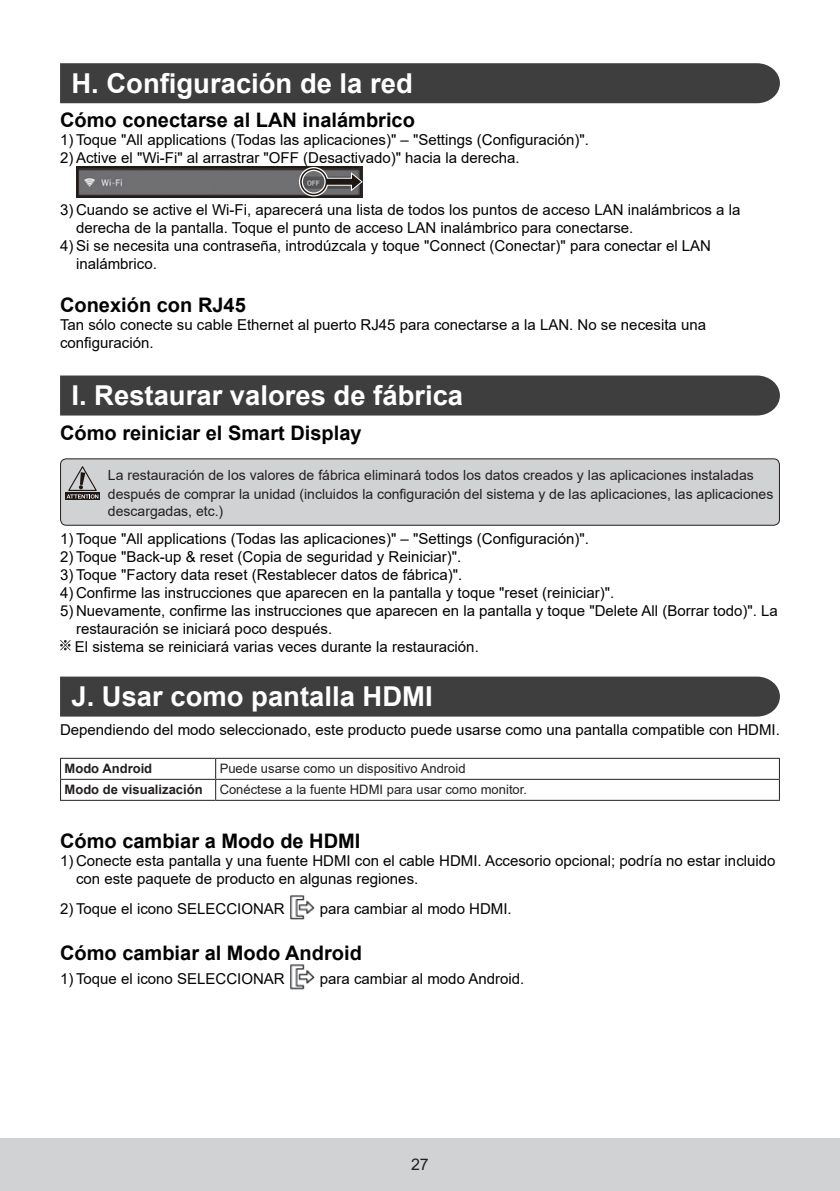
<style>
.page{position:relative;width:840px;height:1191px;background:#fff}
.page>*{position:absolute;margin:0;border:0;box-sizing:border-box;transform-origin:0 0}
.t1{font:700 27.4px "Arial";color:#fff}
.t2{font:700 20px "Arial";color:#030303}
.t3{font:16px "Arial";color:#231f20}
.t4{font:15px/18px "Arial";color:#030303}
.t5{font:14px/18.8px "Arial";color:#231f20}
.t6{font:13px "Arial";color:#231f20}
.t7{font:700 13px "Arial";color:#231f20}
</style>
<div class="page">
<div style="left:0;top:1138px;width:839px;height:53px;background:#d1d2d4"></div>
<div style="left:60px;top:63px;width:719px;height:40px;background:#3e3e3f"></div>
<img style="left:76px;top:166px;width:286px;height:31px">
<div style="left:299px;top:167px;width:29px;height:29px;border:4px solid #fff;border-radius:50%"></div>
<div style="left:300px;top:168px;width:27px;height:27px;border:2px solid #1f1713;border-radius:50%"></div>
<svg style="left:324px;top:170px;width:39px;height:23px"></svg>
<div style="left:60px;top:375px;width:719px;height:40px;background:#3e3e3f"></div>
<div style="left:60px;top:459px;width:719px;height:66px;background:#d1d2d4;border-radius:6px"></div>
<svg style="left:65px;top:493px;width:35px;height:7px"></svg>
<svg style="left:67px;top:466px;width:31px;height:32px"></svg>
<div style="left:60px;top:458px;width:719px;height:68px;border:1px solid #231f20;border-radius:6px"></div>
<svg style="left:60px;top:640px;width:11px;height:10px"></svg>
<div style="left:60px;top:676px;width:719px;height:40px;background:#3e3e3f"></div>
<hr style="left:60px;top:758px;width:155px;height:1px;background:#231f20">
<hr style="left:215px;top:758px;width:564px;height:1px;background:#231f20">
<hr style="left:60px;top:779px;width:155px;height:1px;background:#231f20">
<svg style="left:60px;top:759px;width:1px;height:41px"></svg>
<hr style="left:215px;top:779px;width:564px;height:1px;background:#231f20">
<svg style="left:215px;top:759px;width:1px;height:41px"></svg>
<svg style="left:778px;top:759px;width:1px;height:41px"></svg>
<hr style="left:60px;top:800px;width:155px;height:1px;background:#231f20">
<hr style="left:215px;top:800px;width:564px;height:1px;background:#231f20">
<img style="left:290px;top:895px;width:25px;height:25px">
<img style="left:290px;top:964px;width:25px;height:26px">
<h1 class="t1" style="left:71px;top:64px;width:343px">H. Configuración de la red</h1>
<h2 class="t2" style="left:60px;top:106px;width:356px">Cómo conectarse al LAN inalámbrico</h2>
<p class="t4" style="left:60px;top:131px;width:530px">1) Toque "All applications (Todas las aplicaciones)" – "Settings (Configuración)".</p>
<p class="t4" style="left:60px;top:149px;width:461px">2) Active el "Wi-Fi" al arrastrar "OFF (Desactivado)" hacia la derecha.</p>
<p class="t4" style="left:76px;top:201px;width:665px;text-indent:-16px">3) Cuando se active el Wi-Fi, aparecerá una lista de todos los puntos de acceso LAN inalámbricos a la derecha de la pantalla. Toque el punto de acceso LAN inalámbrico para conectarse.</p>
<p class="t4" style="left:76px;top:237px;width:636px;text-indent:-16px">4) Si se necesita una contraseña, introdúzcala y toque "Connect (Conectar)" para conectar el LAN inalámbrico.</p>
<h2 class="t2" style="left:60px;top:291px;width:187px">Conexión con RJ45</h2>
<p class="t4" style="left:60px;top:316px;width:647px">Tan sólo conecte su cable Ethernet al puerto RJ45 para conectarse a la LAN. No se necesita una configuración.</p>
<h1 class="t1" style="left:71px;top:376px;width:393px">I. Restaurar valores de fábrica</h1>
<h2 class="t2" style="left:60px;top:418px;width:303px">Cómo reiniciar el Smart Display</h2>
<p class="t5" style="left:108px;top:466px;width:666px">La restauración de los valores de fábrica eliminará todos los datos creados y las aplicaciones instaladas después de comprar la unidad (incluidos la configuración del sistema y de las aplicaciones, las aplicaciones</p>
<p class="t5" style="left:108px;top:501px;width:117px">descargadas, etc.)</p>
<p class="t4" style="left:60px;top:529px;width:530px">1) Toque "All applications (Todas las aplicaciones)" – "Settings (Configuración)".</p>
<p class="t4" style="left:60px;top:547px;width:402px">2) Toque "Back-up &amp; reset (Copia de seguridad y Reiniciar)".</p>
<p class="t4" style="left:60px;top:565px;width:403px">3) Toque "Factory data reset (Restablecer datos de fábrica)".</p>
<p class="t4" style="left:60px;top:583px;width:555px">4) Confirme las instrucciones que aparecen en la pantalla y toque "reset (reiniciar)".</p>
<p class="t4" style="left:75px;top:601px;width:704px;text-indent:-15px">5) Nuevamente, confirme las instrucciones que aparecen en la pantalla y toque "Delete All (Borrar todo)". La restauración se iniciará poco después.<br>El sistema se reiniciará varias veces durante la restauración.</p>
<h1 class="t1" style="left:71px;top:677px;width:362px">J. Usar como pantalla HDMI</h1>
<p class="t4" style="left:60px;top:720px;width:721px">Dependiendo del modo seleccionado, este producto puede usarse como una pantalla compatible con HDMI.</p>
<p class="t7" style="left:64px;top:759px;width:89px">Modo Android</p>
<p class="t6" style="left:219px;top:760px;width:247px">Puede usarse como un dispositivo Android</p>
<p class="t7" style="left:64px;top:780px;width:139px">Modo de visualización</p>
<p class="t6" style="left:219px;top:781px;width:309px">Conéctese a la fuente HDMI para usar como monitor.</p>
<h2 class="t2" style="left:60px;top:827px;width:302px">Cómo cambiar a Modo de HDMI</h2>
<p class="t4" style="left:76px;top:851px;width:700px;text-indent:-16px">1) Conecte esta pantalla y una fuente HDMI con el cable HDMI. Accesorio opcional; podría no estar incluido con este paquete de producto en algunas regiones.</p>
<p class="t4" style="left:60px;top:900px;width:226px">2) Toque el icono SELECCIONAR</p>
<p class="t4" style="left:319px;top:900px;width:193px">para cambiar al modo HDMI.</p>
<h2 class="t2" style="left:60px;top:938px;width:303px">Cómo cambiar al Modo Android</h2>
<p class="t4" style="left:60px;top:969px;width:226px">1) Toque el icono SELECCIONAR</p>
<p class="t4" style="left:319px;top:969px;width:206px">para cambiar al modo Android.</p>
<p class="t3" style="left:411px;top:1152px;width:19px">27</p>
</div>
